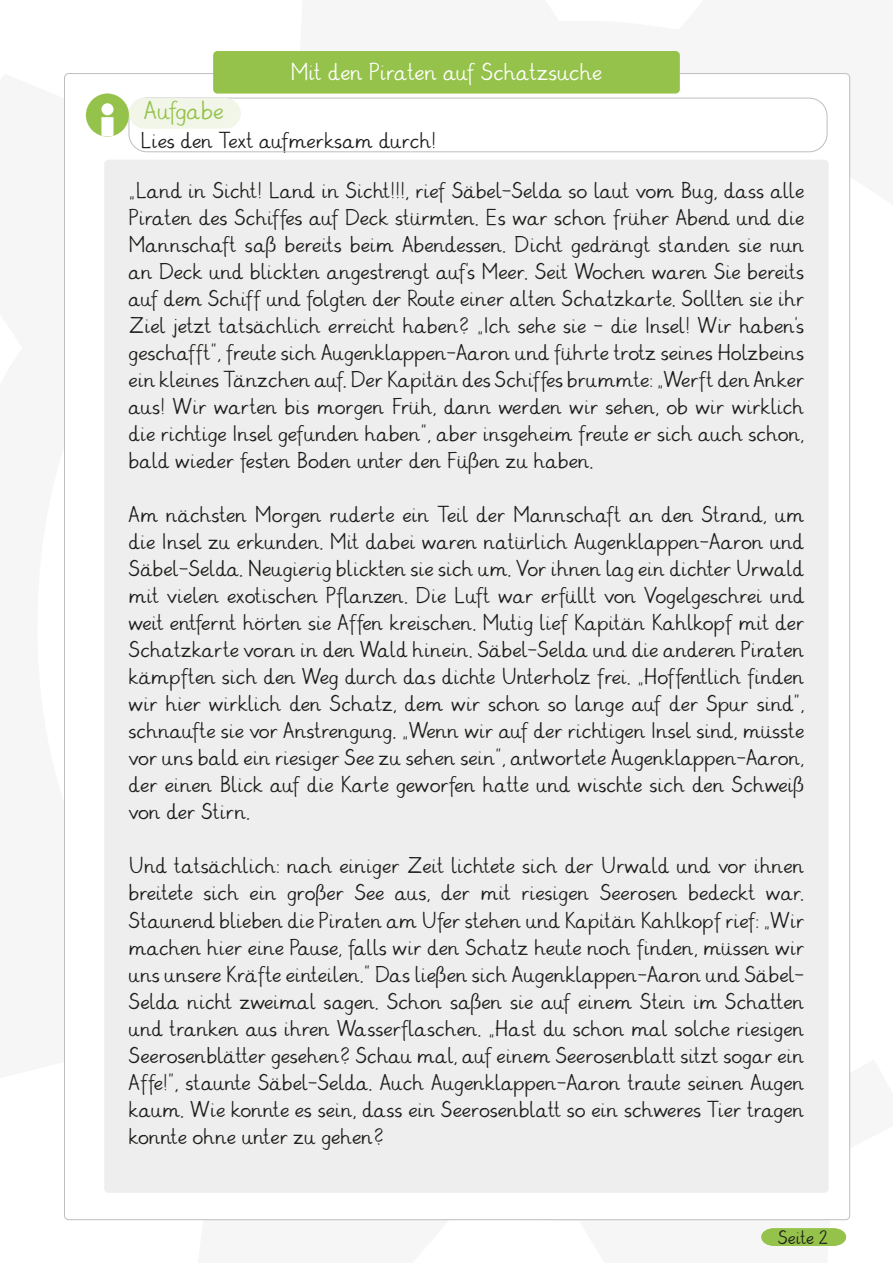
<style>
.page{position:relative;width:893px;height:1263px;background:#fff}
.page>*{position:absolute;margin:0;border:0;box-sizing:border-box;transform-origin:0 0}
.t1{font:24px "Grundschrift";color:#95c24a}
.t2{font:22.5px "Grundschrift";color:#fff}
.t3{font:21px/27px "Grundschrift";color:#1d1d1b;text-align:justify}
.t4{font:18px "Grundschrift";letter-spacing:-.005em;color:#1d1d1b}
</style>
<div class="page">
<div style="left:129px;top:98px;width:698px;height:54px;border:1px solid #bebebe;border-radius:18px"></div>
<div style="left:129px;top:98px;width:112px;height:31px;background:#f1f6e8;border-radius:15px"></div>
<svg style="left:86px;top:94px;width:43px;height:43px"></svg>
<svg style="left:761px;top:1228px;width:85px;height:18px;background:#9cc556"></svg>
<div style="left:104px;top:160px;width:725px;height:1033px;background:#eee;border-radius:4px"></div>
<div style="left:213px;top:51px;width:467px;height:43px;background:#95c24a;border-radius:4px"></div>
<p class="t1" style="left:144px;top:98px;width:81px">Aufgabe</p>
<p class="t2" style="left:290px;top:60px;width:313px">Mit den Piraten auf Schatzsuche</p>
<p class="t3" style="left:140px;top:128px;width:297px">Lies den Text aufmerksam durch!</p>
<p class="t3" style="left:129px;top:179px;width:677px">„Land in Sicht! Land in Sicht!!!, rief Säbel-Selda so laut vom Bug, dass alle Piraten des Schiffes auf Deck stürmten. Es war schon früher Abend und die Mannschaft saß bereits beim Abendessen. Dicht gedrängt standen sie nun an Deck und blickten angestrengt auf‘s Meer. Seit Wochen waren Sie bereits auf dem Schiff und folgten der Route einer alten Schatzkarte. Sollten sie ihr Ziel jetzt tatsächlich erreicht haben? „Ich sehe sie - die Insel! Wir haben‘s geschafft“, freute sich Augenklappen-Aaron und führte trotz seines Holzbeins ein kleines Tänzchen auf. Der Kapitän des Schiffes brummte: „Werft den Anker aus! Wir warten bis morgen Früh, dann werden wir sehen, ob wir wirklich die richtige Insel gefunden haben“, aber insgeheim freute er sich auch schon, bald wieder festen Boden unter den Füßen zu haben.</p>
<p class="t3" style="left:129px;top:503px;width:677px">Am nächsten Morgen ruderte ein Teil der Mannschaft an den Strand, um die Insel zu erkunden. Mit dabei waren natürlich Augenklappen-Aaron und Säbel-Selda. Neugierig blickten sie sich um. Vor ihnen lag ein dichter Urwald mit vielen exotischen Pflanzen. Die Luft war erfüllt von Vogelgeschrei und weit entfernt hörten sie Affen kreischen. Mutig lief Kapitän Kahlkopf mit der Schatzkarte voran in den Wald hinein. Säbel-Selda und die anderen Piraten kämpften sich den Weg durch das dichte Unterholz frei. „Hoffentlich finden wir hier wirklich den Schatz, dem wir schon so lange auf der Spur sind“, schnaufte sie vor Anstrengung. „Wenn wir auf der richtigen Insel sind, müsste vor uns bald ein riesiger See zu sehen sein“, antwortete Augenklappen-Aaron, der einen Blick auf die Karte geworfen hatte und wischte sich den Schweiß von der Stirn.</p>
<p class="t3" style="left:129px;top:854px;width:677px">Und tatsächlich: nach einiger Zeit lichtete sich der Urwald und vor ihnen breitete sich ein großer See aus, der mit riesigen Seerosen bedeckt war.<br>Staunend blieben die Piraten am Ufer stehen und Kapitän Kahlkopf rief: „Wir machen hier eine Pause, falls wir den Schatz heute noch finden, müssen wir uns unsere Kräfte einteilen.“ Das ließen sich Augenklappen-Aaron und Säbel-Selda nicht zweimal sagen. Schon saßen sie auf einem Stein im Schatten und tranken aus ihren Wasserflaschen. „Hast du schon mal solche riesigen Seerosenblätter gesehen? Schau mal, auf einem Seerosenblatt sitzt sogar ein Affe!“, staunte Säbel-Selda. Auch Augenklappen-Aaron traute seinen Augen kaum. Wie konnte es sein, dass ein Seerosenblatt so ein schweres Tier tragen konnte ohne unter zu gehen?</p>
<p class="t4" style="left:778px;top:1228px;width:52px">Seite 2</p>
</div>
